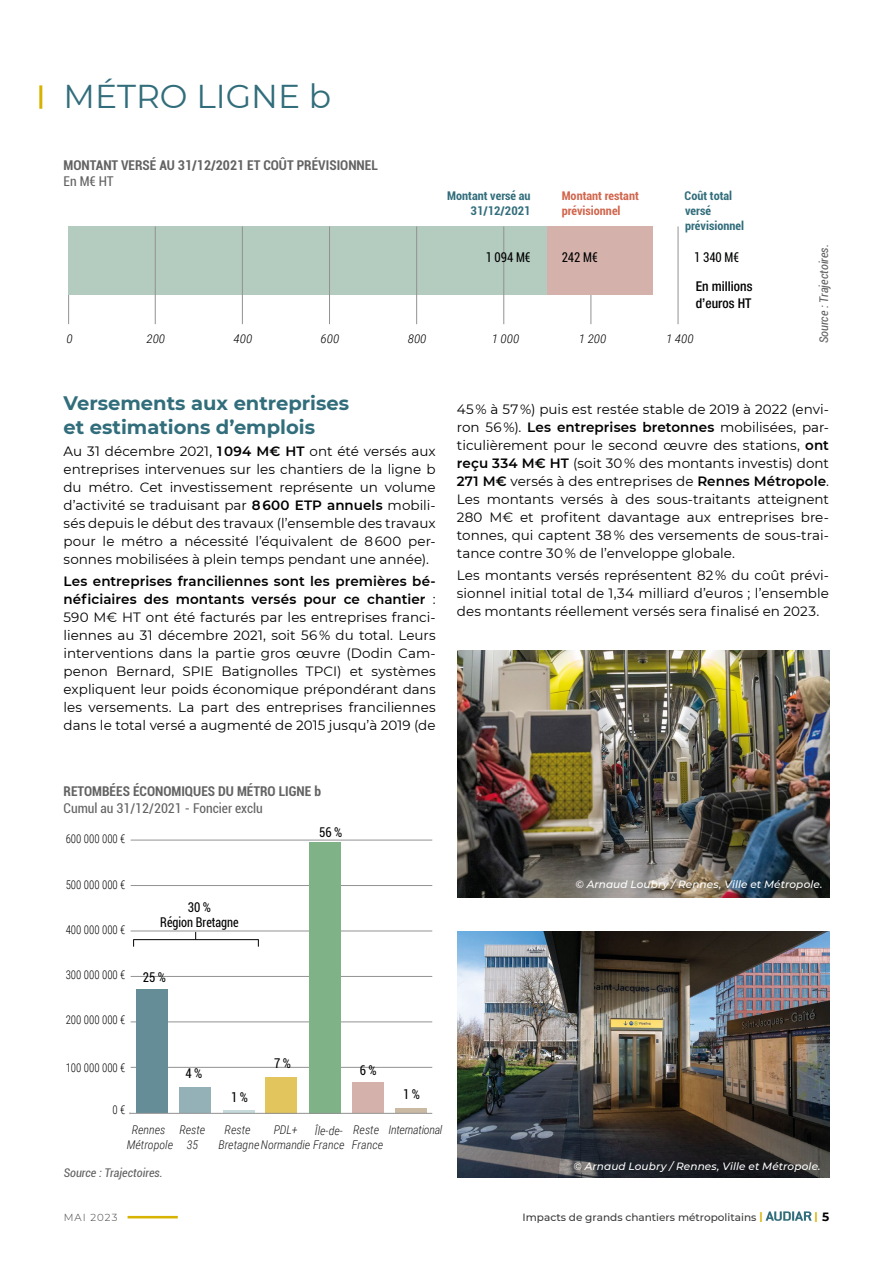
<style>
.page{position:relative;width:893px;height:1263px;background:#fff}
.page>*{position:absolute;margin:0;border:0;box-sizing:border-box;transform-origin:0 0}
.T1{font:33px "Montserrat";color:#316d7b}
.T2{font:700 19.5px/23.4px "Montserrat";color:#316d7b}
.texte_courant{font:13.5px/18px "Montserrat";color:#000;text-align:justify}
.Titre_graphe{font:700 condensed 13.5px "Roboto";color:#646363}
.t1{font:condensed 13.5px/14.7px "Roboto";color:#010202;text-align:center;scale:.9 1}
.Sous-titre_graphe{font:condensed 13.5px "Roboto";color:#646363}
.t2{font:500 condensed 13.5px/16.2px "Helvetica Neue LT Std";color:#000}
.t3{font:italic 300 12px/14.4px "Roboto Condensed";color:#1d1e1c;text-align:center}
.t4{font:300 12px "Roboto Condensed";color:#010202;scale:.9 1}
.t5{font:700 condensed 12px/15px "Roboto";color:#316d7b;text-align:right}
.source{font:italic condensed 12px "Roboto";color:#646363}
.t6{font:700 condensed 12px/15px "Roboto";color:#d1654c}
.t7{font:italic 300 12px "Roboto Condensed";color:#000;scale:1.1 1}
.t8{font:italic 300 12px "Roboto Condensed";letter-spacing:-.025em;color:#1d1e1c}
.Crédit_photo{font:italic 500 10.5px "Montserrat";letter-spacing:.01em;color:#fff}
.t9{font:500 10.5px "Montserrat";color:#3c3c3b}
.t10{font:700 10.5px "Montserrat";color:#d8b200}
.t11{font:300 10.2px "Montserrat";letter-spacing:.1em;color:#3c3c3b}
.s1{font-weight:600}
.s2{font-weight:700;color:#d8b200}
.s3{font-size:12px;color:#000}
</style>
<div class="page">
<hr style="left:128px;top:1216px;width:50px;height:2px;background:#d8b200">
<svg style="left:766px;top:1211px;width:46px;height:10px"></svg>
<hr style="left:39px;top:85px;width:3px;height:24px;background:#d8b200">
<hr style="left:131px;top:1067px;width:301px;height:1px;background:#929292">
<hr style="left:131px;top:1022px;width:301px;height:1px;background:#929292">
<hr style="left:131px;top:976px;width:301px;height:1px;background:#929292">
<hr style="left:131px;top:931px;width:301px;height:1px;background:#929292">
<hr style="left:131px;top:885px;width:301px;height:1px;background:#929292">
<hr style="left:131px;top:840px;width:301px;height:1px;background:#929292">
<div style="left:136px;top:989px;width:32px;height:124px;background:#648d97"></div>
<div style="left:179px;top:1087px;width:32px;height:26px;background:#94b1b8"></div>
<hr style="left:223px;top:1110px;width:31px;height:3px;background:#c6dadc">
<div style="left:266px;top:1077px;width:31px;height:36px;background:#e3c55d"></div>
<div style="left:309px;top:842px;width:32px;height:271px;background:#80b288"></div>
<div style="left:352px;top:1082px;width:32px;height:31px;background:#d4b2ab"></div>
<hr style="left:395px;top:1109px;width:32px;height:4px;background:#cab9a3">
<hr style="left:131px;top:1113px;width:301px;height:1px;background:#929292">
<hr style="left:134px;top:939px;width:124px;height:1px;background:#000">
<hr style="left:68px;top:226px;width:1px;height:98px;background:#929292">
<div style="left:69px;top:227px;width:478px;height:68px;background:#b4cbbf"></div>
<hr style="left:155px;top:226px;width:1px;height:98px;background:#929292">
<hr style="left:242px;top:226px;width:1px;height:98px;background:#929292">
<hr style="left:329px;top:226px;width:1px;height:98px;background:#929292">
<hr style="left:416px;top:226px;width:1px;height:98px;background:#929292">
<hr style="left:503px;top:226px;width:1px;height:98px;background:#929292">
<hr style="left:591px;top:226px;width:1px;height:98px;background:#929292">
<hr style="left:678px;top:226px;width:1px;height:98px;background:#929292">
<div style="left:547px;top:227px;width:105px;height:68px;background:#d4b2ab"></div>
<img style="left:457px;top:931px;width:372px;height:247px">
<img style="left:457px;top:651px;width:372px;height:246px">
<p class="T1" style="left:64px;top:74px;width:269px">MÉTRO LIGNE b</p>
<p class="Titre_graphe" style="left:64px;top:156px;width:316px">MONTANT VERSÉ AU 31/12/2021 ET COÛT PRÉVISIONNEL</p>
<p class="Sous-titre_graphe" style="left:64px;top:172px;width:52px">En M€ HT</p>
<p class="t5" style="left:685px;top:188px;width:61px;text-align:left">Coût total versé prévisionnel</p>
<p class="t5" style="left:447px;top:188px;width:85px">Montant versé au<br>31/12/2021</p>
<p class="t6" style="left:562px;top:188px;width:79px">Montant restant prévisionnel</p>
<p class="t1" style="left:486px;top:249px;width:51px">1 094 M€</p>
<p class="t1" style="left:562px;top:249px;width:42px">242 M€</p>
<p class="t1" style="left:694px;top:249px;width:51px">1 340 M€</p>
<p class="t2" style="left:696px;top:278px;width:58px">En millions d’euros HT</p>
<p class="t7" style="left:67px;top:330px;width:7px">0</p>
<p class="t7" style="left:146px;top:330px;width:19px">200</p>
<p class="t7" style="left:234px;top:330px;width:19px">400</p>
<p class="t7" style="left:321px;top:330px;width:19px">600</p>
<p class="t7" style="left:408px;top:330px;width:19px">800</p>
<p class="t7" style="left:492px;top:330px;width:26px">1 000</p>
<p class="t7" style="left:579px;top:330px;width:27px">1 200</p>
<p class="t7" style="left:666px;top:330px;width:27px">1 400</p>
<p class="source" style="left:815px;top:343px;width:100px;rotate:-90deg">Source : Trajectoires.</p>
<p class="T2" style="left:64px;top:390px;width:287px">Versements aux entreprises et estimations d’emplois</p>
<p class="texte_courant" style="left:64px;top:441px;width:374px">Au 31 décembre 2021, <span class="s1">1094 M€ HT</span> ont été versés aux entreprises intervenues sur les chantiers de la ligne b du métro. Cet investissement représente un volume d’activité se traduisant par <span class="s1">8600 ETP annuels</span> mobili&shy;sés depuis le début des travaux (l’ensemble des travaux pour le métro a nécessité l’équivalent de 8 600 per&shy;sonnes mobilisées à plein temps pendant une année).</p>
<p class="texte_courant" style="left:64px;top:572px;width:374px"><span class="s1">Les entreprises franciliennes sont les premières bé&shy;néficiaires des montants versés pour ce chantier</span> :<br>590 M€ HT ont été facturés par les entreprises franci&shy;liennes au 31 décembre 2021, soit 56 % du total. Leurs interventions dans la partie gros œuvre (Dodin Cam&shy;penon Bernard, SPIE Batignolles TPCI) et systèmes expliquent leur poids économique prépondérant dans les versements. La part des entreprises franciliennes dans le total versé a augmenté de 2015 jusqu’à 2019 (de</p>
<p class="texte_courant" style="left:457px;top:399px;width:374px">45 % à 57 %) puis est restée stable de 2019 à 2022 (envi&shy;ron 56 %). <span class="s1">Les entreprises bretonnes</span> mobilisées, par&shy;ticulièrement pour le second œuvre des stations, <span class="s1">ont reçu 334 M€ HT</span> (soit 30 % des montants investis) dont <span class="s1">271 M€</span> versés à des entreprises de <span class="s1">Rennes Métropole</span>.<br>Les montants versés à des sous-traitants atteignent 280 M€ et profitent davantage aux entreprises bre&shy;tonnes, qui captent 38 % des versements de sous-trai&shy;tance contre 30 % de l’enveloppe globale.</p>
<p class="texte_courant" style="left:457px;top:565px;width:374px">Les montants versés représentent 82 % du coût prévi&shy;sionnel initial total de 1,34 milliard d’euros ; l’ensemble des montants réellement versés sera finalisé en 2023.</p>
<p class="Titre_graphe" style="left:64px;top:782px;width:259px">RETOMBÉES ÉCONOMIQUES DU MÉTRO LIGNE b</p>
<p class="Sous-titre_graphe" style="left:64px;top:798px;width:201px">Cumul au 31/12/2021 - Foncier exclu</p>
<p class="t4" style="left:66px;top:830px;width:68px">600 000 000 €</p>
<p class="t4" style="left:66px;top:876px;width:68px">500 000 000 €</p>
<p class="t4" style="left:66px;top:921px;width:68px">400 000 000 €</p>
<p class="t4" style="left:66px;top:966px;width:68px">300 000 000 €</p>
<p class="t4" style="left:66px;top:1012px;width:68px">200 000 000 €</p>
<p class="t4" style="left:66px;top:1059px;width:68px">100 000 000 €</p>
<p class="t4" style="left:113px;top:1101px;width:16px">0 €</p>
<p class="t1" style="left:160px;top:899px;width:89px">30 %<br>Région Bretagne</p>
<p class="t1" style="left:143px;top:970px;width:27px">25 %</p>
<p class="t1" style="left:186px;top:1065px;width:20px">4 %</p>
<p class="t1" style="left:231px;top:1089px;width:20px">1 %</p>
<p class="t1" style="left:274px;top:1055px;width:20px">7 %</p>
<p class="t1" style="left:319px;top:824px;width:27px">56 %</p>
<p class="t1" style="left:360px;top:1062px;width:20px">6 %</p>
<p class="t1" style="left:403px;top:1087px;width:20px">1 %</p>
<p class="t3" style="left:274px;top:1122px;width:25px">PDL+</p>
<p class="t3" style="left:315px;top:1123px;width:30px">Île-de-</p>
<p class="t3" style="left:352px;top:1122px;width:33px;text-align:left">Reste<br>France</p>
<p class="t8" style="left:388px;top:1121px;width:55px">International</p>
<p class="t3" style="left:127px;top:1122px;width:48px">Rennes<br>Métropole</p>
<p class="t3" style="left:179px;top:1122px;width:27px">Reste<br>35</p>
<p class="t3" style="left:218px;top:1122px;width:128px;text-align:left;text-indent:6px">Reste<br>BretagneNormandie France</p>
<p class="source" style="left:64px;top:1164px;width:100px">Source : Trajectoires.</p>
<p class="Crédit_photo" style="left:575px;top:877px;width:249px">© Arnaud Loubry / Rennes, Ville et Métropole.</p>
<p class="Crédit_photo" style="left:573px;top:1159px;width:249px">© Arnaud Loubry / Rennes, Ville et Métropole.</p>
<p class="t11" style="left:64px;top:1210px;width:55px">MAI 2023</p>
<p class="t9" style="left:523px;top:1210px;width:242px">Impacts de grands chantiers métropolitains <span class="s2">|</span></p>
<p class="t10" style="left:815px;top:1208px;width:16px">| <span class="s3">5</span></p>
</div>
